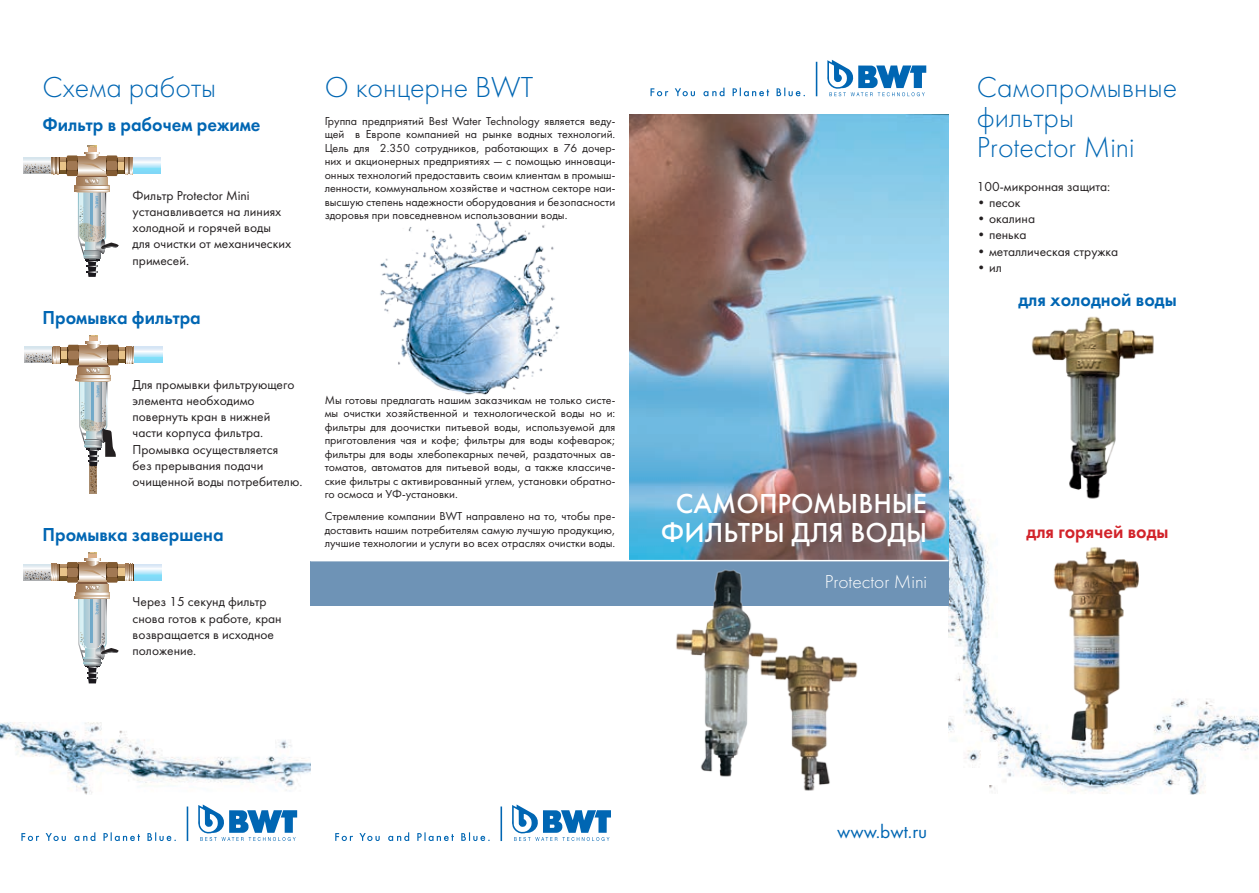
<style>
.page{position:relative;width:1259px;height:893px;background:#fff}
.page>*{position:absolute;margin:0;border:0;box-sizing:border-box;transform-origin:0 0}
.t1{font:30px/30px "Futura Light C";color:#0066b3}
.t2{font:28.5px/28.5px "Futura Medium C";color:#fff;text-align:center}
.t3{font:19.5px "Futura Demi C";color:#0066b3;scale:.95 1}
.t4{font:19.5px "Futura Demi C";color:#d2232a;scale:.95 1}
.t5{font:19.5px "Futura Light C";color:#fff}
.t6{font:19.5px "Futura Book C";color:#0066b3}
.t7{font:13.5px/16.2px "Futura Book C";color:#231f20}
.t8{font:12px/13.5px "Futura Book C";color:#231f20;text-align:justify}
</style>
<div class="page">
<img style="left:948px;top:431px;width:311px;height:363px">
<img style="left:0;top:722px;width:310px;height:72px">
<svg style="left:133px;top:158px;width:28px;height:16px"></svg>
<svg style="left:118px;top:158px;width:7px;height:16px"></svg>
<div style="left:117px;top:162px;width:8px;height:7px;background:#e9c48a"></div>
<svg style="left:59px;top:158px;width:8px;height:16px"></svg>
<div style="left:59px;top:162px;width:8px;height:7px;background:#e9c48a"></div>
<svg style="left:75px;top:190px;width:34px;height:2px"></svg>
<svg style="left:75px;top:186px;width:34px;height:3px"></svg>
<hr style="left:75px;top:189px;width:34px;height:1px;background:#bc946c">
<svg style="left:125px;top:157px;width:8px;height:17px"></svg>
<svg style="left:67px;top:146px;width:51px;height:40px"></svg>
<svg style="left:24px;top:157px;width:35px;height:17px"></svg>
<svg style="left:76px;top:192px;width:42px;height:85px"></svg>
<svg style="left:133px;top:564px;width:28px;height:16px"></svg>
<svg style="left:118px;top:564px;width:7px;height:16px"></svg>
<div style="left:118px;top:569px;width:7px;height:7px;background:#e9c48a"></div>
<svg style="left:59px;top:564px;width:8px;height:16px"></svg>
<div style="left:59px;top:569px;width:8px;height:7px;background:#e9c48a"></div>
<svg style="left:75px;top:596px;width:35px;height:2px"></svg>
<svg style="left:75px;top:592px;width:35px;height:3px"></svg>
<hr style="left:75px;top:595px;width:35px;height:1px;background:#bc946c">
<svg style="left:125px;top:564px;width:1px;height:17px"></svg>
<svg style="left:126px;top:564px;width:7px;height:17px"></svg>
<svg style="left:67px;top:552px;width:51px;height:40px"></svg>
<svg style="left:24px;top:564px;width:1px;height:16px"></svg>
<svg style="left:25px;top:564px;width:34px;height:17px"></svg>
<svg style="left:75px;top:598px;width:43px;height:85px"></svg>
<svg style="left:134px;top:347px;width:28px;height:16px"></svg>
<svg style="left:119px;top:347px;width:7px;height:16px"></svg>
<div style="left:118px;top:351px;width:8px;height:8px;background:#e9c48a"></div>
<svg style="left:60px;top:347px;width:8px;height:16px"></svg>
<div style="left:60px;top:351px;width:8px;height:8px;background:#e9c48a"></div>
<svg style="left:76px;top:379px;width:35px;height:2px"></svg>
<svg style="left:76px;top:375px;width:34px;height:3px"></svg>
<hr style="left:76px;top:378px;width:35px;height:1px;background:#bc946c">
<svg style="left:126px;top:347px;width:8px;height:16px"></svg>
<svg style="left:68px;top:335px;width:51px;height:40px"></svg>
<svg style="left:25px;top:347px;width:1px;height:16px"></svg>
<svg style="left:26px;top:347px;width:34px;height:16px"></svg>
<svg style="left:76px;top:381px;width:40px;height:111px"></svg>
<img style="left:629px;top:115px;width:319px;height:445px">
<svg style="left:827px;top:60px;width:99px;height:36px"></svg>
<hr style="left:816px;top:62px;width:1px;height:34px;background:#0066b3">
<svg style="left:650px;top:88px;width:155px;height:8px"></svg>
<svg style="left:512px;top:804px;width:99px;height:37px"></svg>
<hr style="left:500px;top:806px;width:2px;height:35px;background:#0066b3">
<svg style="left:335px;top:832px;width:154px;height:9px"></svg>
<div style="left:310px;top:561px;width:638px;height:45px;background:#6e93b6"></div>
<svg style="left:198px;top:804px;width:99px;height:37px"></svg>
<hr style="left:187px;top:806px;width:1px;height:35px;background:#0066b3">
<svg style="left:21px;top:832px;width:155px;height:9px"></svg>
<img style="left:380px;top:220px;width:180px;height:175px">
<img style="left:1028px;top:316px;width:128px;height:186px">
<img style="left:1044px;top:544px;width:108px;height:209px">
<img style="left:783px;top:646px;width:75px;height:145px">
<img style="left:676px;top:569px;width:107px;height:208px">
<h1 class="t1" style="left:43px;top:73px;width:175px">Схема работы</h1>
<h3 class="t3" style="left:43px;top:113px;width:231px">Фильтр в рабочем режиме</h3>
<p class="t7" style="left:133px;top:187px;width:160px">Фильтр Protector Mini устанавливается на линиях холодной и горячей воды для очистки от механических примесей.</p>
<h3 class="t3" style="left:43px;top:306px;width:168px">Промывка фильтра</h3>
<p class="t7" style="left:133px;top:376px;width:171px">Для промывки фильтрующего элемента необходимо повернуть кран в нижней части корпуса фильтра.<br>Промывка осуществляется<br>без прерывания подачи очищенной воды потребителю.</p>
<h3 class="t3" style="left:43px;top:523px;width:192px">Промывка завершена</h3>
<p class="t7" style="left:133px;top:594px;width:151px">Через 15 секунд фильтр снова готов к работе, кран возвращается в исходное положение.</p>
<h1 class="t1" style="left:325px;top:73px;width:210px">О концерне BWT</h1>
<p class="t8" style="left:325px;top:114px;width:292px">Группа предприятий Best Water Technology является веду&shy;щей в Европе компанией на рынке водных технологий.<br>Цель для 2.350 сотрудников, работающих в 76 дочер&shy;них и акционерных предприятиях — с помощью инноваци&shy;онных технологий предоставить своим клиентам в промыш&shy;ленности, коммунальном хозяйстве и частном секторе наи&shy;высшую степень надежности оборудования и безопасности здоровья при повседневном использовании воды.</p>
<p class="t8" style="left:325px;top:393px;width:292px">Мы готовы предлагать нашим заказчикам не только систе&shy;мы очистки хозяйственной и технологической воды но и: фильтры для доочистки питьевой воды, используемой для приготовления чая и кофе; фильтры для воды кофеварок; фильтры для воды хлебопекарных печей, раздаточных ав&shy;томатов, автоматов для питьевой воды, а также классиче&shy;ские фильтры с активированный углем, установки обратно&shy;го осмоса и УФ-установки.</p>
<p class="t8" style="left:325px;top:510px;width:292px">Стремление компании BWT направлено на то, чтобы пре&shy;доставить нашим потребителям самую лучшую продукцию, лучшие технологии и услуги во всех отраслях очистки воды.</p>
<h2 class="t2" style="left:661px;top:490px;width:268px">самопромывные<br>Фильтры для воды</h2>
<h3 class="t5" style="left:824px;top:571px;width:104px">Protector Mini</h3>
<h1 class="t1" style="left:977px;top:73px;width:202px">Самопромывные фильтры<br>Protector Mini</h1>
<p class="t7" style="left:977px;top:178px;width:135px">100-микронная защита:</p>
<p class="t7" style="left:977px;top:195px;width:45px">• песок</p>
<p class="t7" style="left:977px;top:211px;width:60px">• окалина</p>
<p class="t7" style="left:977px;top:227px;width:51px">• пенька</p>
<p class="t7" style="left:977px;top:243px;width:143px">• металлическая стружка</p>
<p class="t7" style="left:977px;top:259px;width:26px">• ил</p>
<h3 class="t3" style="left:1018px;top:288px;width:168px">для холодной воды</h3>
<h3 class="t4" style="left:1026px;top:520px;width:151px">для горячей воды</h3>
<h3 class="t6" style="left:837px;top:821px;width:92px">www.bwt.ru</h3>
</div>
